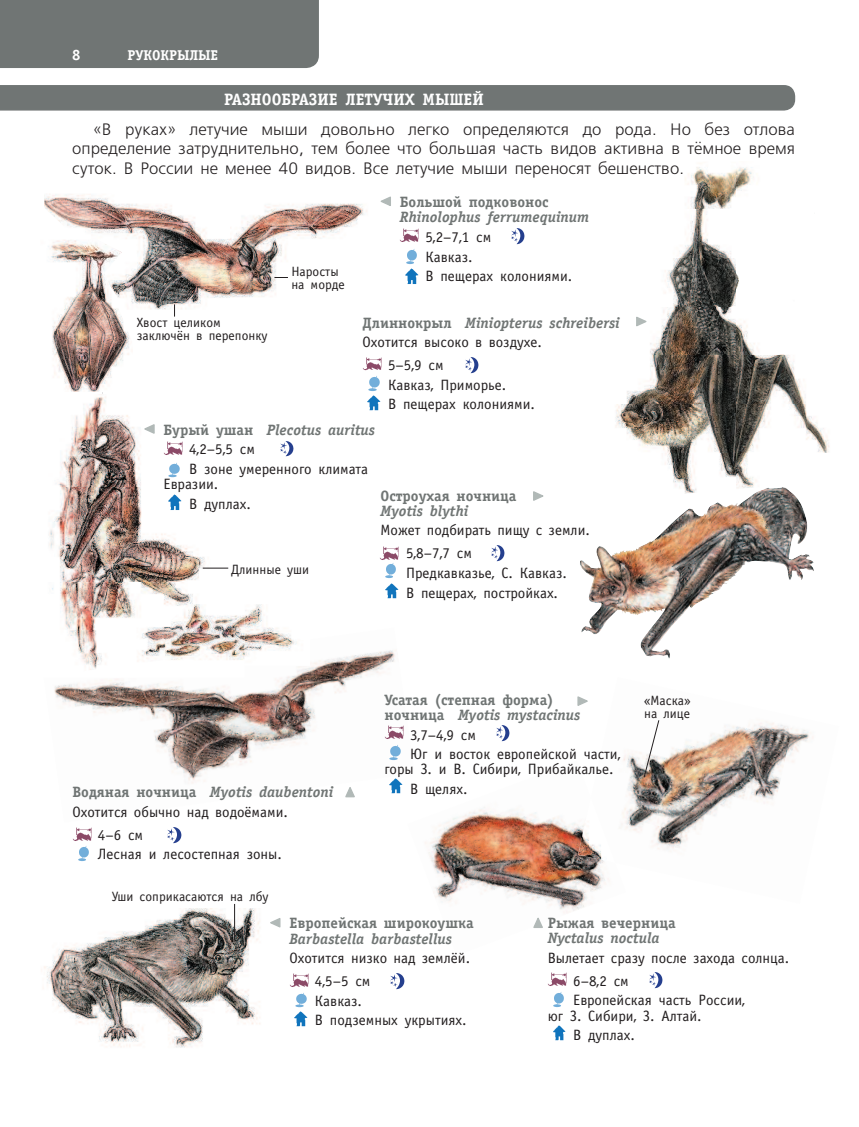
<style>
.page{position:relative;width:859px;height:1127px;background:#fff}
.page>*{position:absolute;margin:0;border:0;box-sizing:border-box;transform-origin:0 0}
.t1{font:16.5px/19.5px "Free Set C";color:#231f20;text-align:justify}
.t2{font:700 16.5px "Officina Serif C";color:#fff}
.t3{font:15px/19.5px "Officina Sans C";color:#231f20}
.t4{font:italic 700 15px "Officina Serif C";color:#707574}
.t5{font:700 15px/15.3px "Officina Serif C";color:#707574}
.t6{font:700 15px "Officina Sans C";color:#fff}
.t7{font:700 14.25px "Officina Serif C";color:#fff}
.t8{font:13.5px/12.8px "Officina Sans C";color:#231f20}
.s1{font-style:normal}
.s2{font-style:italic}
</style>
<div class="page">
<div style="left:0;top:0;width:319px;height:68px;background:#707574"></div>
<img style="left:623px;top:724px;width:132px;height:86px">
<img style="left:755px;top:722px;width:58px;height:81px">
<img style="left:620px;top:810px;width:97px;height:39px">
<img style="left:628px;top:489px;width:136px;height:118px">
<img style="left:764px;top:489px;width:50px;height:91px">
<img style="left:580px;top:546px;width:48px;height:89px">
<img style="left:608px;top:601px;width:84px;height:58px">
<img style="left:54px;top:650px;width:342px;height:134px">
<img style="left:425px;top:807px;width:153px;height:91px">
<img style="left:440px;top:848px;width:186px;height:65px">
<img style="left:578px;top:824px;width:37px;height:39px">
<img style="left:44px;top:909px;width:216px;height:139px">
<img style="left:615px;top:167px;width:215px;height:286px">
<img style="left:628px;top:453px;width:108px;height:49px">
<img style="left:736px;top:453px;width:51px;height:36px">
<img style="left:49px;top:394px;width:180px;height:236px">
<img style="left:54px;top:630px;width:82px;height:34px">
<img style="left:54px;top:664px;width:190px;height:13px">
<div style="left:0;top:85px;width:795px;height:26px;background:#707574"></div>
<svg style="left:270px;top:918px;width:11px;height:10px"></svg>
<svg style="left:142px;top:423px;width:14px;height:12px"></svg>
<svg style="left:345px;top:787px;width:10px;height:11px"></svg>
<img style="left:400px;top:228px;width:19px;height:14px">
<img style="left:383px;top:724px;width:21px;height:16px">
<img style="left:290px;top:973px;width:19px;height:14px">
<img style="left:162px;top:441px;width:21px;height:15px">
<img style="left:73px;top:827px;width:19px;height:14px">
<img style="left:362px;top:357px;width:20px;height:14px">
<img style="left:406px;top:249px;width:11px;height:16px">
<img style="left:388px;top:745px;width:13px;height:16px">
<img style="left:78px;top:846px;width:11px;height:16px">
<img style="left:294px;top:993px;width:14px;height:34px">
<img style="left:385px;top:563px;width:11px;height:16px">
<img style="left:368px;top:376px;width:12px;height:16px">
<img style="left:166px;top:462px;width:15px;height:17px">
<img style="left:90px;top:194px;width:277px;height:116px">
<img style="left:44px;top:194px;width:46px;height:35px">
<img style="left:48px;top:239px;width:86px;height:154px">
<img style="left:78px;top:239px;width:44px;height:46px">
<img style="left:244px;top:604px;width:47px;height:35px">
<img style="left:244px;top:639px;width:66px;height:27px">
<img style="left:136px;top:604px;width:108px;height:44px">
<img style="left:136px;top:648px;width:108px;height:18px">
<img style="left:511px;top:228px;width:14px;height:16px">
<img style="left:496px;top:726px;width:13px;height:16px">
<img style="left:391px;top:973px;width:13px;height:16px">
<img style="left:280px;top:441px;width:14px;height:16px">
<img style="left:168px;top:827px;width:13px;height:16px">
<img style="left:465px;top:358px;width:13px;height:16px">
<img style="left:405px;top:268px;width:13px;height:16px">
<img style="left:389px;top:777px;width:14px;height:17px">
<img style="left:168px;top:494px;width:14px;height:17px">
<img style="left:367px;top:395px;width:14px;height:16px">
<svg style="left:174px;top:304px;width:1px;height:13px"></svg>
<svg style="left:274px;top:277px;width:14px;height:1px"></svg>
<svg style="left:635px;top:316px;width:14px;height:12px"></svg>
<img style="left:380px;top:546px;width:19px;height:14px">
<img style="left:491px;top:546px;width:14px;height:16px">
<img style="left:385px;top:583px;width:14px;height:16px">
<svg style="left:533px;top:491px;width:11px;height:10px"></svg>
<svg style="left:380px;top:196px;width:11px;height:10px"></svg>
<svg style="left:577px;top:696px;width:11px;height:10px"></svg>
<svg style="left:643px;top:720px;width:17px;height:58px"></svg>
<svg style="left:203px;top:568px;width:25px;height:1px"></svg>
<hr style="left:234px;top:904px;width:1px;height:36px;background:#231f20">
<svg style="left:533px;top:917px;width:10px;height:11px"></svg>
<img style="left:548px;top:972px;width:19px;height:14px">
<img style="left:649px;top:972px;width:13px;height:16px">
<img style="left:553px;top:1025px;width:13px;height:16px">
<img style="left:553px;top:992px;width:11px;height:16px">
<p class="t6" style="left:72px;top:48px;width:10px">8</p>
<p class="t7" style="left:128px;top:47px;width:92px">РУКОКРЫЛЫЕ</p>
<p class="t2" style="left:224px;top:91px;width:261px">РАЗНООБРАЗИЕ ЛЕТУЧИХ МЫШЕЙ</p>
<p class="t1" style="left:72px;top:120px;width:724px;text-indent:21px">«В руках» летучие мыши довольно легко определяются до рода. Но без отлова определение затруднительно, тем более что большая часть видов активна в тёмное время суток. В России не менее 40 видов. Все летучие мыши переносят бешенство.</p>
<p class="t8" style="left:137px;top:317px;width:132px">Хвост целиком заключён в перепонку</p>
<p class="t8" style="left:291px;top:266px;width:55px">Наросты на морде</p>
<p class="t5" style="left:400px;top:195px;width:150px">Большой подковонос</p>
<p class="t4" style="left:400px;top:211px;width:191px">Rhinolophus ferrumequinum</p>
<p class="t3" style="left:425px;top:228px;width:148px">5,2–7,1 см<br>Кавказ.<br>В пещерах колониями.</p>
<p class="t4" style="left:363px;top:317px;width:259px"><span class="s1">Длиннокрыл</span> Miniopterus schreibersi</p>
<p class="t3" style="left:388px;top:332px;width:155px;line-height:23px;text-indent:-26px">Охотится высоко в воздухе.<br>5–5,9 см</p>
<p class="t3" style="left:388px;top:376px;width:148px">Кавказ, Приморье.<br>В пещерах колониями.</p>
<p class="t4" style="left:164px;top:424px;width:213px"><span class="s1">Бурый ушан</span> Plecotus auritus</p>
<p class="t3" style="left:189px;top:441px;width:180px">4,2–5,5 см<br>В зоне умеренного климата</p>
<p class="t3" style="left:189px;top:475px;width:63px;text-indent:-26px">Евразии.<br>В дуплах.</p>
<p class="t5" style="left:380px;top:488px;width:137px">Остроухая ночница</p>
<p class="t4" style="left:380px;top:505px;width:89px">Myotis blythi</p>
<p class="t3" style="left:406px;top:520px;width:185px;line-height:23px;text-indent:-26px">Может подбирать пищу с земли.<br>5,8–7,7 см</p>
<p class="t3" style="left:406px;top:564px;width:162px">Предкавказье, С. Кавказ.<br>В пещерах, постройках.</p>
<p class="t8" style="left:231px;top:564px;width:80px">Длинные уши</p>
<p class="t4" style="left:72px;top:786px;width:263px"><span class="s1">Водяная ночница</span> Myotis daubentoni</p>
<p class="t3" style="left:98px;top:801px;width:192px;line-height:23px;text-indent:-26px">Охотится обычно над водоёмами.<br>4–6 см</p>
<p class="t3" style="left:98px;top:846px;width:186px">Лесная и лесостепная зоны.</p>
<p class="t8" style="left:112px;top:891px;width:158px">Уши соприкасаются на лбу</p>
<p class="t5" style="left:385px;top:693px;width:197px">Усатая (степная форма) ночница <span class="s2">Myotis mystacinus</span></p>
<p class="t3" style="left:410px;top:726px;width:212px">3,7–4,9 см<br>Юг и восток европейской части,</p>
<p class="t3" style="left:410px;top:761px;width:205px;text-indent:-26px">горы З. и В. Сибири, Прибайкалье.<br>В щелях.</p>
<p class="t8" style="left:644px;top:695px;width:48px">«Маска» на лице</p>
<p class="t5" style="left:289px;top:916px;width:186px">Европейская широкоушка</p>
<p class="t4" style="left:289px;top:933px;width:164px">Barbastella barbastellus</p>
<p class="t3" style="left:315px;top:948px;width:157px;line-height:23px;text-indent:-26px">Охотится низко над землёй.<br>4,5–5 см</p>
<p class="t3" style="left:315px;top:992px;width:153px">Кавказ.<br>В подземных укрытиях.</p>
<p class="t5" style="left:548px;top:916px;width:129px">Рыжая вечерница</p>
<p class="t4" style="left:548px;top:932px;width:113px">Nyctalus noctula</p>
<p class="t3" style="left:573px;top:947px;width:218px;line-height:23px;text-indent:-26px">Вылетает сразу после захода солнца.<br>6–8,2 см</p>
<p class="t3" style="left:548px;top:994px;width:199px;line-height:15.3px;text-indent:26px">Европейская часть России, юг З. Сибири, З. Алтай.</p>
<p class="t3" style="left:573px;top:1026px;width:63px">В дуплах.</p>
</div>
